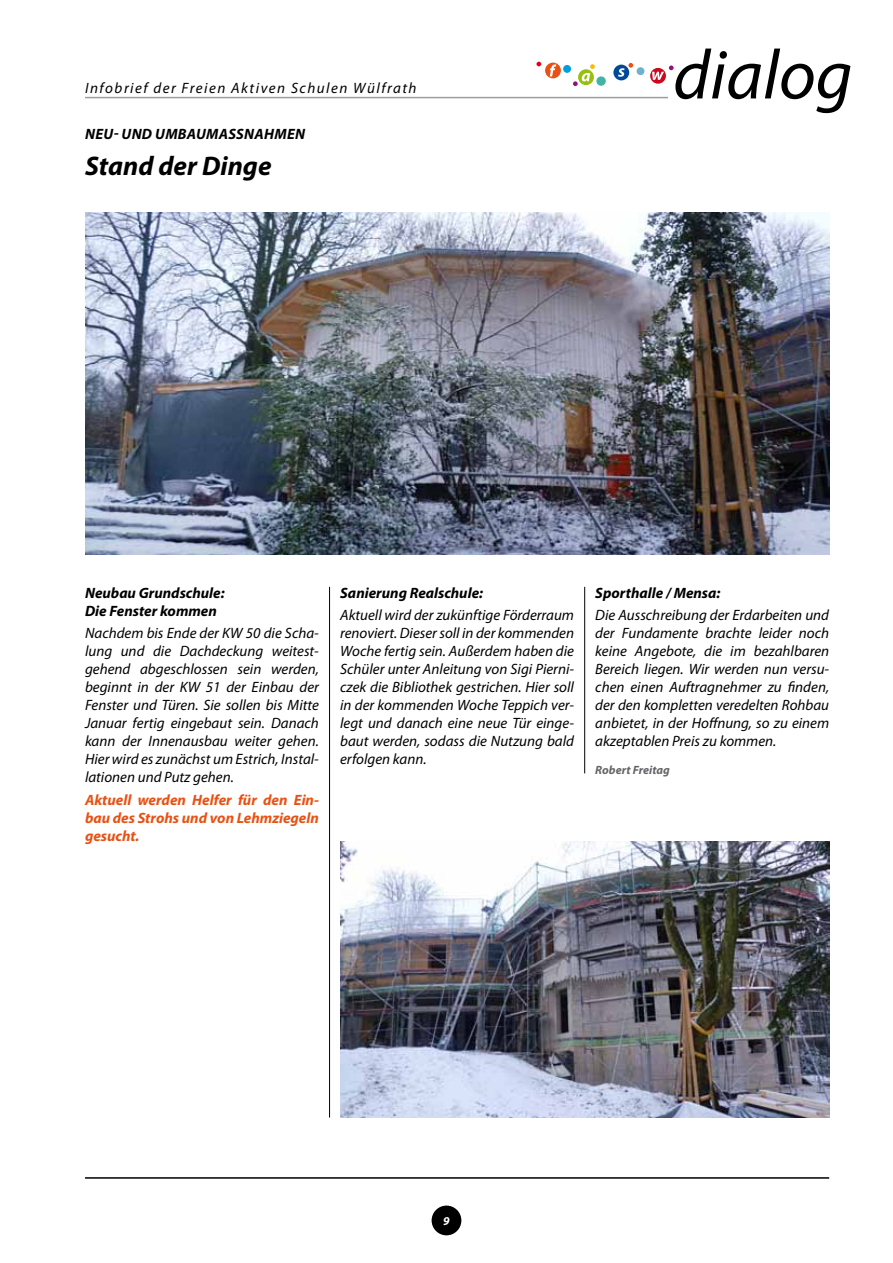
<style>
.page{position:relative;width:893px;height:1263px;background:#fff}
.page>*{position:absolute;margin:0;border:0;box-sizing:border-box;transform-origin:0 0}
.t1{font:italic 700 27px "Myriad Pro";color:#000}
.t2{font:italic 15px/18px "Myriad Pro";color:#000;text-align:justify}
.t3{font:italic 700 15px/18px "Myriad Pro";color:#000}
.t4{font:italic 700 15px/18px "Myriad Pro";color:#e85113;text-align:justify}
.t5{font:italic 15px "Myriad Pro";letter-spacing:.1em;color:#000}
.t6{font:italic 700 15px "Myriad Pro";letter-spacing:.035em;color:#000}
.t7{font:italic 700 12px "Myriad Pro";color:#646567}
.t8{font:italic 700 12px "Myriad Pro";color:#fff}
</style>
<div class="page">
<hr style="left:85px;top:97px;width:583px;height:1px;background:#9c9e9f">
<hr style="left:85px;top:1177px;width:744px;height:2px;background:#000">
<div style="left:432px;top:1205px;width:29px;height:30px;background:#000;border-radius:50%"></div>
<div style="left:637px;top:67px;width:7px;height:8px;background:#70b2ce;border-radius:50%"></div>
<svg style="left:545px;top:63px;width:16px;height:15px"></svg>
<div style="left:563px;top:65px;width:8px;height:8px;background:#009ee0;border-radius:50%"></div>
<svg style="left:536px;top:62px;width:5px;height:4px"></svg>
<svg style="left:550px;top:65px;width:6px;height:11px"></svg>
<svg style="left:596px;top:76px;width:10px;height:10px"></svg>
<svg style="left:573px;top:64px;width:22px;height:22px"></svg>
<div style="left:613px;top:65px;width:16px;height:15px;background:#004a99;border-radius:50%"></div>
<svg style="left:618px;top:63px;width:15px;height:14px"></svg>
<svg style="left:650px;top:68px;width:16px;height:16px"></svg>
<svg style="left:652px;top:49px;width:198px;height:64px"></svg>
<hr style="left:584px;top:587px;width:1px;height:186px;background:#000">
<hr style="left:329px;top:587px;width:1px;height:530px;background:#000">
<img style="left:85px;top:213px;width:744px;height:341px">
<img style="left:340px;top:841px;width:489px;height:276px">
<p class="t5" style="left:85px;top:78px;width:333px">Infobrief der Freien Aktiven Schulen Wülfrath</p>
<p class="t3" style="left:85px;top:124px;width:11px">Neu</p>
<p class="t3" style="left:114px;top:124px;width:75px">- und Umbau</p>
<p class="t6" style="left:206px;top:124px;width:99px">maSSnahmen</p>
<h1 class="t1" style="left:85px;top:149px;width:188px">Stand der Dinge</h1>
<p class="t3" style="left:85px;top:583px;width:141px">Neubau Grundschule:<br>Die Fenster kommen</p>
<p class="t2" style="left:85px;top:624px;width:235px">Nachdem bis Ende der KW 50 die Scha&shy;lung und die Dachdeckung weitest&shy;gehend abgeschlossen sein werden, beginnt in der KW 51 der Einbau der Fenster und Türen. Sie sollen bis Mitte Januar fertig eingebaut sein. Danach kann der Innenausbau weiter gehen.<br>Hier wird es zunächst um Estrich, Instal&shy;lationen und Putz gehen.</p>
<p class="t4" style="left:85px;top:790px;width:235px">Aktuell werden Helfer für den Ein&shy;bau des Strohs und von Lehmziegeln gesucht.</p>
<p class="t3" style="left:340px;top:583px;width:144px">Sanierung Realschule:</p>
<p class="t2" style="left:340px;top:606px;width:235px">Aktuell wird der zukünftige Förderraum renoviert. Dieser soll in der kommenden Woche fertig sein. Außerdem haben die Schüler unter Anleitung von Sigi Pierni&shy;czek die Bibliothek gestrichen. Hier soll in der kommenden Woche Teppich ver&shy;legt und danach eine neue Tür einge&shy;baut werden, sodass die Nutzung bald erfolgen kann.</p>
<p class="t3" style="left:595px;top:583px;width:127px">Sporthalle / Mensa:</p>
<p class="t2" style="left:595px;top:606px;width:235px">Die Ausschreibung der Erdarbeiten und der Fundamente brachte leider noch keine Angebote, die im bezahlbaren Bereich liegen. Wir werden nun versu&shy;chen einen Auftragnehmer zu finden, der den kompletten veredelten Rohbau anbietet, in der Hoffnung, so zu einem akzeptablen Preis zu kommen.</p>
<p class="t7" style="left:595px;top:762px;width:76px">Robert Freitag</p>
<p class="t8" style="left:443px;top:1213px;width:8px">9</p>
</div>
